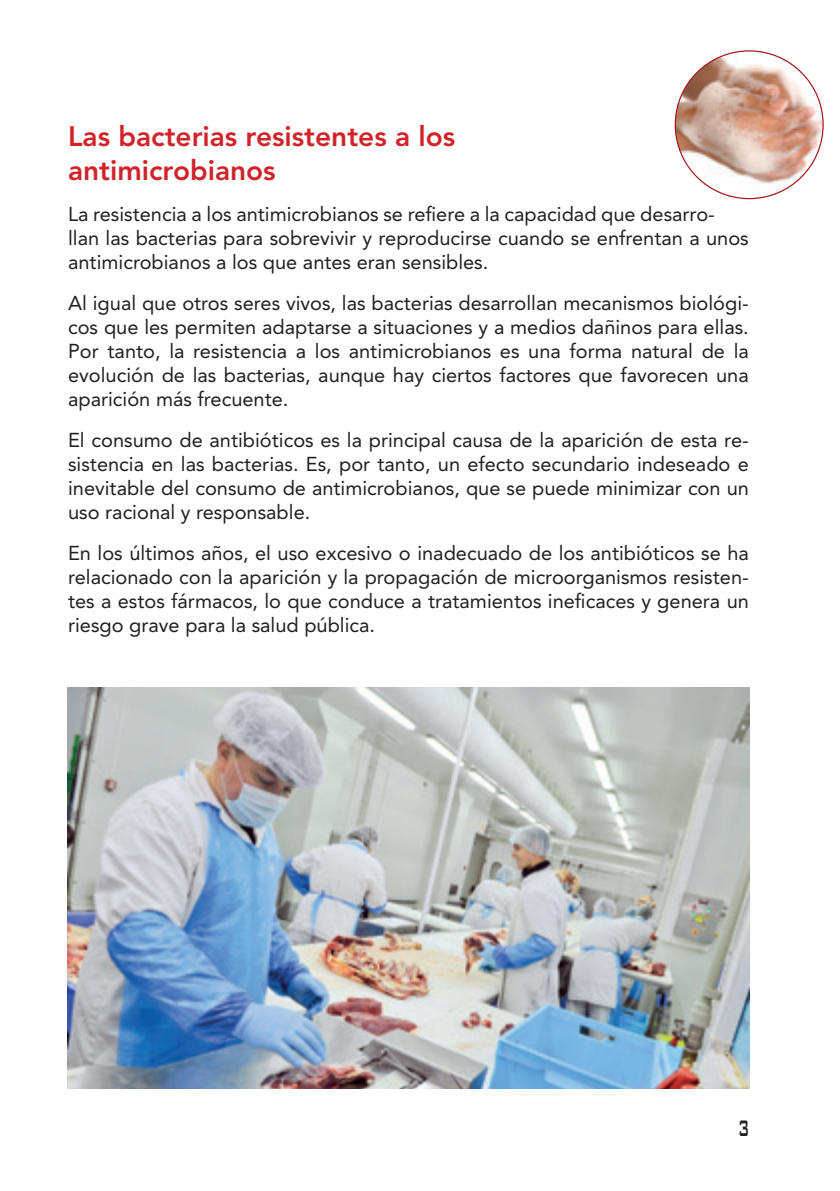
<style>
.page{position:relative;width:840px;height:1191px;background:#fff}
.page>*{position:absolute;margin:0;border:0;box-sizing:border-box;transform-origin:0 0}
.t1{font:500 30px "Bank Gothic";color:#231f20;scale:.5 1}
.t2{font:800 28px/33.6px "Avenir LT Std";color:#d1232a}
.t3{font:20px/24px "Avenir LT Std";color:#231f20;text-align:justify}
</style>
<div class="page">
<img style="left:675px;top:51px;width:147px;height:148px;border-radius:74px">
<img style="left:68px;top:687px;width:680px;height:402px">
<h2 class="t2" style="left:68px;top:119px;width:388px">Las bacterias resistentes a los antimicrobianos</h2>
<p class="t3" style="left:68px;top:202px;width:681px;text-align:left">La resistencia a los antimicrobianos se refiere a la capacidad que desarro&shy;llan las bacterias para sobrevivir y reproducirse cuando se enfrentan a unos antimicrobianos a los que antes eran sensibles.</p>
<p class="t3" style="left:68px;top:291px;width:682px">Al igual que otros seres vivos, las bacterias desarrollan mecanismos biológi&shy;cos que les permiten adaptarse a situaciones y a medios dañinos para ellas.<br>Por tanto, la resistencia a los antimicrobianos es una forma natural de la evolución de las bacterias, aunque hay ciertos factores que favorecen una aparición más frecuente.</p>
<p class="t3" style="left:68px;top:428px;width:682px">El consumo de antibióticos es la principal causa de la aparición de esta re&shy;sistencia en las bacterias. Es, por tanto, un efecto secundario indeseado e inevitable del consumo de antimicrobianos, que se puede minimizar con un uso racional y responsable.</p>
<p class="t3" style="left:68px;top:541px;width:682px">En los últimos años, el uso excesivo o inadecuado de los antibióticos se ha relacionado con la aparición y la propagación de microorganismos resisten&shy;tes a estos fármacos, lo que conduce a tratamientos ineficaces y genera un riesgo grave para la salud pública.</p>
<h1 class="t1" style="left:737px;top:1104px;width:25px">3</h1>
</div>
